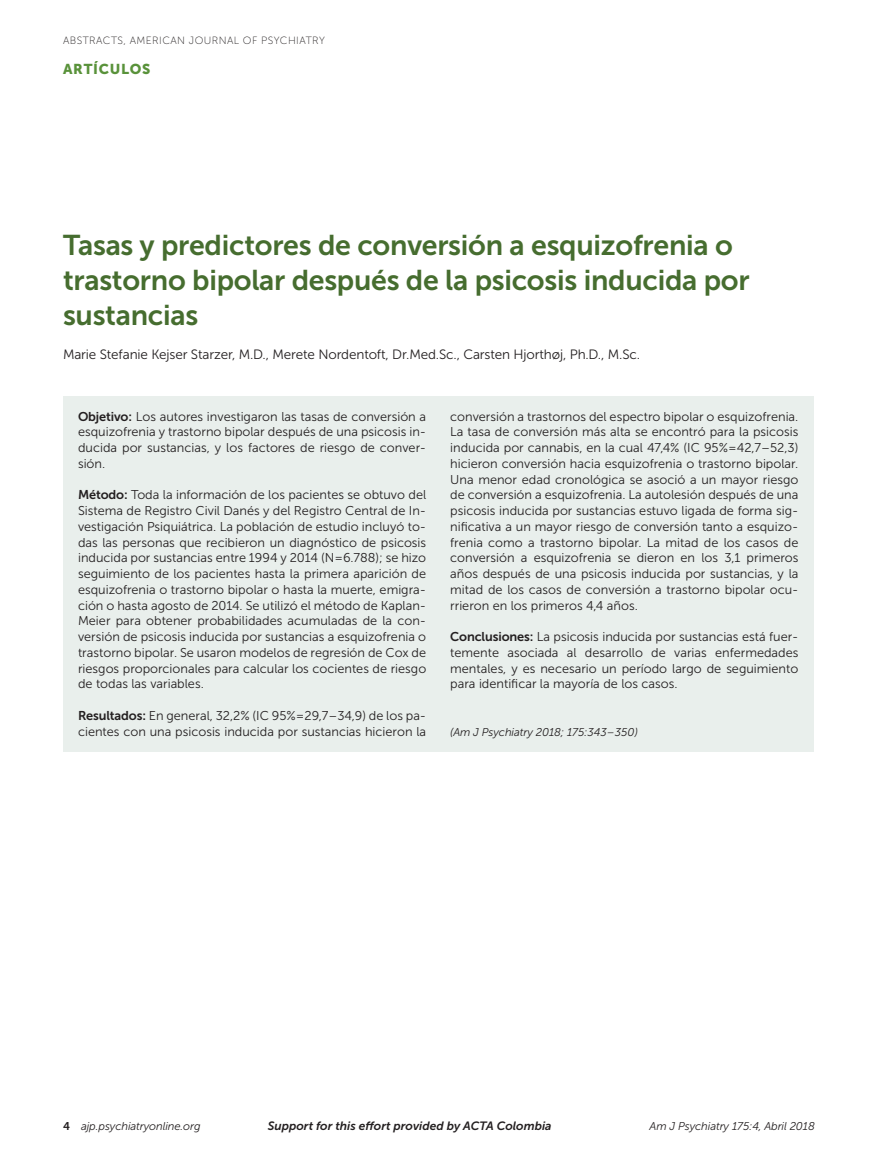
<style>
.page{position:relative;width:878px;height:1175px;background:#fff}
.page>*{position:absolute;margin:0;border:0;box-sizing:border-box;transform-origin:0 0}
.t1{font:28.5px/34.5px "Museo Sans 700";letter-spacing:-.01em;color:#466d2f}
.t2{font:14.25px "Museo Sans 900";letter-spacing:.05em;color:#59923a}
.t3{font:13.5px "Museo Sans 300";letter-spacing:-.01em;color:#231f20}
.t4{font:12.75px/15.8px "Museo Sans 300";color:#231f20;text-align:justify}
.t5{font:italic 12px "Museo Sans 700";color:#231f20}
.t6{font:italic 11.25px "Museo Sans 300";letter-spacing:-.01em;color:#231f20}
.t7{font:10.5px "Museo Sans 100";letter-spacing:.04em;color:#231f20}
.s1{font-family:"Museo Sans 700"}
.s2{font-family:"Museo Sans 700";font-style:normal}
</style>
<div class="page">
<div style="left:63px;top:396px;width:750px;height:355px;background:#e9efec"></div>
<p class="t7" style="left:63px;top:35px;width:263px">ABSTRACTS, AMERICAN JOURNAL OF PSYCHIATRY</p>
<p class="t2" style="left:63px;top:61px;width:89px">ARTÍCULOS</p>
<h1 class="t1" style="left:63px;top:228px;width:688px">Tasas y predictores de conversión a esquizofrenia o trastorno bipolar después de la psicosis inducida por sustancias</h1>
<p class="t3" style="left:63px;top:347px;width:578px">Marie Stefanie Kejser Starzer, M.D., Merete Nordentoft, Dr.Med.Sc., Carsten Hjorthøj, Ph.D., M.Sc.</p>
<p class="t4" style="left:78px;top:408px;width:349px"><span class="s1">Objetivo:</span> Los autores investigaron las tasas de conversión a esquizofrenia y trastorno bipolar después de una psicosis in&shy;ducida por sustancias, y los factores de riesgo de conver&shy;sión.</p>
<p class="t4" style="left:78px;top:487px;width:350px"><span class="s1">Método:</span> Toda la información de los pacientes se obtuvo del Sistema de Registro Civil Danés y del Registro Central de In&shy;vestigación Psiquiátrica. La población de estudio incluyó to&shy;das las personas que recibieron un diagnóstico de psicosis inducida por sustancias entre 1994 y 2014 (N=6.788); se hizo seguimiento de los pacientes hasta la primera aparición de esquizofrenia o trastorno bipolar o hasta la muerte, emigra&shy;ción o hasta agosto de 2014. Se utilizó el método de Kaplan-Meier para obtener probabilidades acumuladas de la con&shy;versión de psicosis inducida por sustancias a esquizofrenia o trastorno bipolar. Se usaron modelos de regresión de Cox de riesgos proporcionales para calcular los cocientes de riesgo de todas las variables.</p>
<p class="t4" style="left:78px;top:707px;width:350px"><span class="s1">Resultados:</span> En general, 32,2% (IC 95%=29,7–34,9) de los pa&shy;cientes con una psicosis inducida por sustancias hicieron la</p>
<p class="t4" style="left:450px;top:408px;width:350px">conversión a trastornos del espectro bipolar o esquizofrenia.<br>La tasa de conversión más alta se encontró para la psicosis inducida por cannabis, en la cual 47,4% (IC 95%=42,7–52,3) hicieron conversión hacia esquizofrenia o trastorno bipolar.<br>Una menor edad cronológica se asoció a un mayor riesgo de conversión a esquizofrenia. La autolesión después de una psicosis inducida por sustancias estuvo ligada de forma sig&shy;nificativa a un mayor riesgo de conversión tanto a esquizo&shy;frenia como a trastorno bipolar. La mitad de los casos de conversión a esquizofrenia se dieron en los 3,1 primeros años después de una psicosis inducida por sustancias, y la mitad de los casos de conversión a trastorno bipolar ocu&shy;rrieron en los primeros 4,4 años.</p>
<p class="t4" style="left:450px;top:629px;width:350px"><span class="s1">Conclusiones:</span> La psicosis inducida por sustancias está fuer&shy;temente asociada al desarrollo de varias enfermedades mentales, y es necesario un período largo de seguimiento para identificar la mayoría de los casos.</p>
<p class="t6" style="left:450px;top:725px;width:189px">(Am J Psychiatry 2018; 175:343–350)</p>
<p class="t6" style="left:63px;top:1119px;width:139px"><span class="s2">4</span> ajp.psychiatryonline.org</p>
<p class="t5" style="left:268px;top:1119px;width:285px">Support for this effort provided by ACTA Colombia</p>
<p class="t6" style="left:649px;top:1119px;width:167px">Am J Psychiatry 175:4, Abril 2018</p>
</div>
